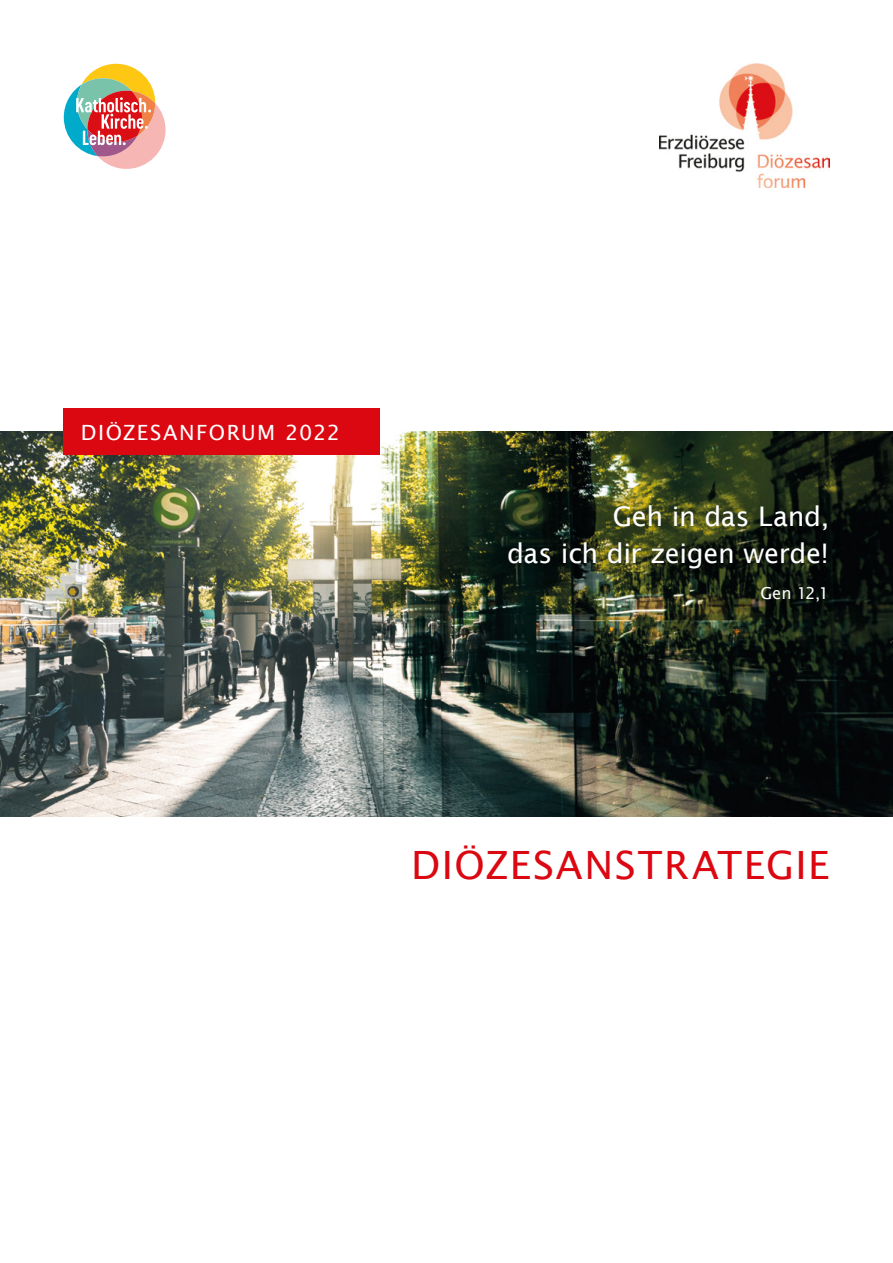
<style>
.page{position:relative;width:893px;height:1263px;background:#fff}
.page>*{position:absolute;margin:0;border:0;box-sizing:border-box;transform-origin:0 0}
.t1{font:39px "Lucida Sans";letter-spacing:.04em;color:#db0812}
.t2{font:27px/36.6px "Lucida Sans";letter-spacing:-.015em;color:#fff;text-align:right}
.t3{font:21px "Lucida Sans";letter-spacing:.07em;color:#fff}
.t4{font:16.5px "Lucida Sans";color:#fff}
</style>
<div class="page">
<img style="left:0;top:432px;width:893px;height:384px">
<div style="left:64px;top:408px;width:316px;height:47px;background:#db0812"></div>
<svg style="left:64px;top:64px;width:102px;height:105px"></svg>
<img style="left:659px;top:64px;width:170px;height:123px">
<div style="left:494px;top:491px;width:348px;height:124px;background:#000;opacity:.75"></div>
<p class="t3" style="left:81px;top:420px;width:261px">DIÖZESANFORUM 2022</p>
<p class="t2" style="left:507px;top:498px;width:324px">Geh in das Land,<br>das ich dir zeigen werde!</p>
<p class="t4" style="left:761px;top:584px;width:70px">Gen 12,1</p>
<h1 class="t1" style="left:411px;top:842px;width:420px">DIÖZESANSTRATEGIE</h1>
</div>
